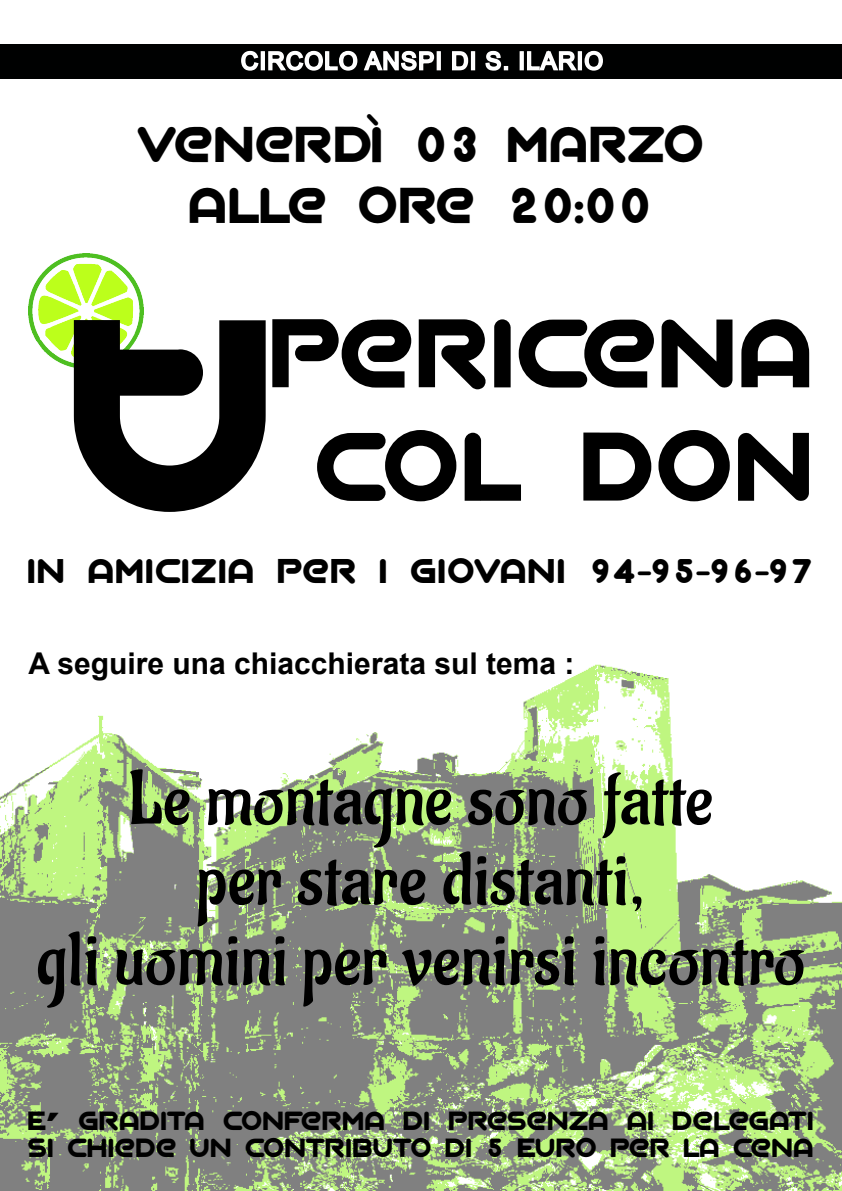
<style>
.page{position:relative;width:842px;height:1191px;background:#fff}
.page>*{position:absolute;margin:0;border:0;box-sizing:border-box;transform-origin:0 0}
.t1{font:240px "AGALEGA";color:#000}
.t2{font:85px/113.3px "AGALEGA";letter-spacing:.05em;color:#000;text-align:center}
.t3{font:75px/80px "Aladin";letter-spacing:.01em;color:#000;text-align:center}
.t4{font:44px/61.3px "AGALEGA";letter-spacing:.035em;color:#000;text-align:center}
.t5{font:30px "AGALEGA";letter-spacing:.07em;color:#000}
.t6{font:700 30px "Arial";color:#000}
.t7{font:24px "Arial";letter-spacing:.05em;color:#fff}
.t8{font:23px/27.6px "AGALEGA";letter-spacing:.045em;color:#000}
.s1{font-family:"Blackoak Std"}
</style>
<div class="page">
<img style="left:0;top:664px;width:842px;height:527px">
<img style="left:28px;top:253px;width:115px;height:115px">
<div style="left:1px;top:44px;width:841px;height:34px;background:#000101"></div>
<svg style="left:241px;top:50px;width:18px;height:21px"></svg>
<div style="left:261px;top:51px;width:4px;height:19px;border:2px solid #fff"></div>
<svg style="left:268px;top:50px;width:167px;height:21px"></svg>
<div style="left:437px;top:51px;width:4px;height:19px;border:2px solid #fff"></div>
<svg style="left:452px;top:51px;width:17px;height:20px"></svg>
<div style="left:471px;top:51px;width:4px;height:19px;border:2px solid #fff"></div>
<svg style="left:485px;top:50px;width:23px;height:21px"></svg>
<div style="left:520px;top:51px;width:4px;height:19px;border:2px solid #fff"></div>
<svg style="left:527px;top:50px;width:76px;height:21px"></svg>
<p class="t7" style="left:241px;top:45px;width:364px">CIRCOLO ANSPI DI S. ILARIO</p>
<h3 class="t4" style="left:138px;top:112px;width:568px">VENERDÌ 03 MARZO<br>ALLE ORE 20:00</h3>
<h1 class="t1" style="left:266px;top:582px;width:206px;rotate:-180deg">A</h1>
<h2 class="t2" style="left:272px;top:294px;width:543px">PERICENA<br>COL DON</h2>
<h3 class="t5" style="left:28px;top:550px;width:786px">IN AMICIZIA PER I GIOVANI 94-95-96-97</h3>
<h3 class="t6" style="left:29px;top:644px;width:547px">A seguire una chiacchierata sul tema :</h3>
<h3 class="t3" style="left:37px;top:761px;width:770px">Le montagne sono fatte<br>per stare distanti,<br>gli uomini per venirsi incontro</h3>
<p class="t8" style="left:29px;top:1106px;width:786px">E<span class="s1">’</span> GRADITA CONFERMA DI PRESENZA AI DELEGATI<br>SI CHIEDE UN CONTRIBUTO DI 5 EURO PER LA CENA</p>
</div>
